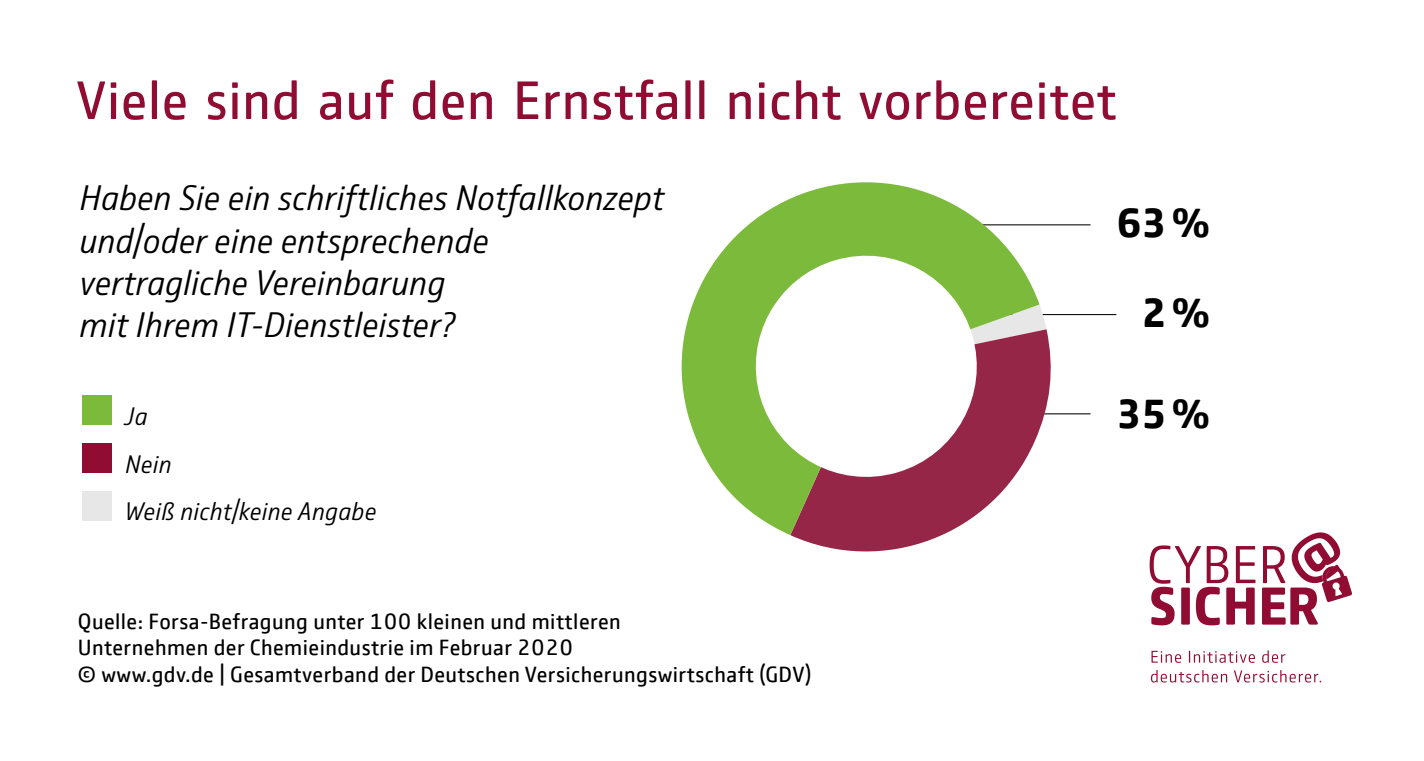
<style>
.page{position:relative;width:1424px;height:761px;background:#fff}
.page>*{position:absolute;margin:0;border:0;box-sizing:border-box;transform-origin:0 0}
.t1{font:56px "GD Vtype";letter-spacing:.015em;color:#910c32}
.t2{font:700 42px/89.6px "GD Vtype";color:#000;text-align:right}
.t3{font:italic 300 36.75px/42px "GD Vtype";color:#000}
.t4{font:italic 300 26.25px/47.9px "GD Vtype";letter-spacing:.01em;color:#000}
.t5{font:22.75px/26.2px "GD Vtype";letter-spacing:.02em;color:#000}
</style>
<div class="page">
<hr style="left:1034px;top:413px;width:56px;height:1px;background:#000">
<hr style="left:949px;top:224px;width:141px;height:1px;background:#000">
<hr style="left:949px;top:314px;width:167px;height:1px;background:#000">
<div style="left:82px;top:394px;width:30px;height:30px;background:#7cba3b"></div>
<div style="left:82px;top:442px;width:30px;height:30px;background:#910c32"></div>
<div style="left:82px;top:490px;width:30px;height:30px;background:#e7e7e7"></div>
<svg style="left:1151px;top:670px;width:170px;height:12px"></svg>
<svg style="left:1151px;top:650px;width:134px;height:12px"></svg>
<svg style="left:1149px;top:545px;width:106px;height:80px"></svg>
<svg style="left:1262px;top:532px;width:90px;height:92px"></svg>
<svg style="left:790px;top:329px;width:265px;height:223px"></svg>
<svg style="left:681px;top:182px;width:358px;height:352px"></svg>
<svg style="left:743px;top:243px;width:246px;height:246px"></svg>
<h1 class="t1" style="left:76px;top:61px;width:1042px">Viele sind auf den Ernstfall nicht vorbereitet</h1>
<h3 class="t3" style="left:79px;top:175px;width:586px">Haben Sie ein schriftliches Notfallkonzept und/oder eine entsprechende vertragliche Vereinbarung<br>mit Ihrem IT-Dienstleister?</h3>
<p class="t4" style="left:124px;top:390px;width:253px">Ja<br>Nein<br>Weiß nicht/keine Angabe</p>
<p class="t5" style="left:78px;top:607px;width:735px">Quelle: Forsa-Befragung unter 100 kleinen und mittleren<br>Unternehmen der Chemieindustrie im Februar 2020<br>© www.gdv.de | Gesamtverband der Deutschen Versicherungswirtschaft (GDV)</p>
<h2 class="t2" style="left:1116px;top:177px;width:95px">63 %<br>2 %</h2>
<h2 class="t2" style="left:1116px;top:367px;width:95px">35 %</h2>
</div>
